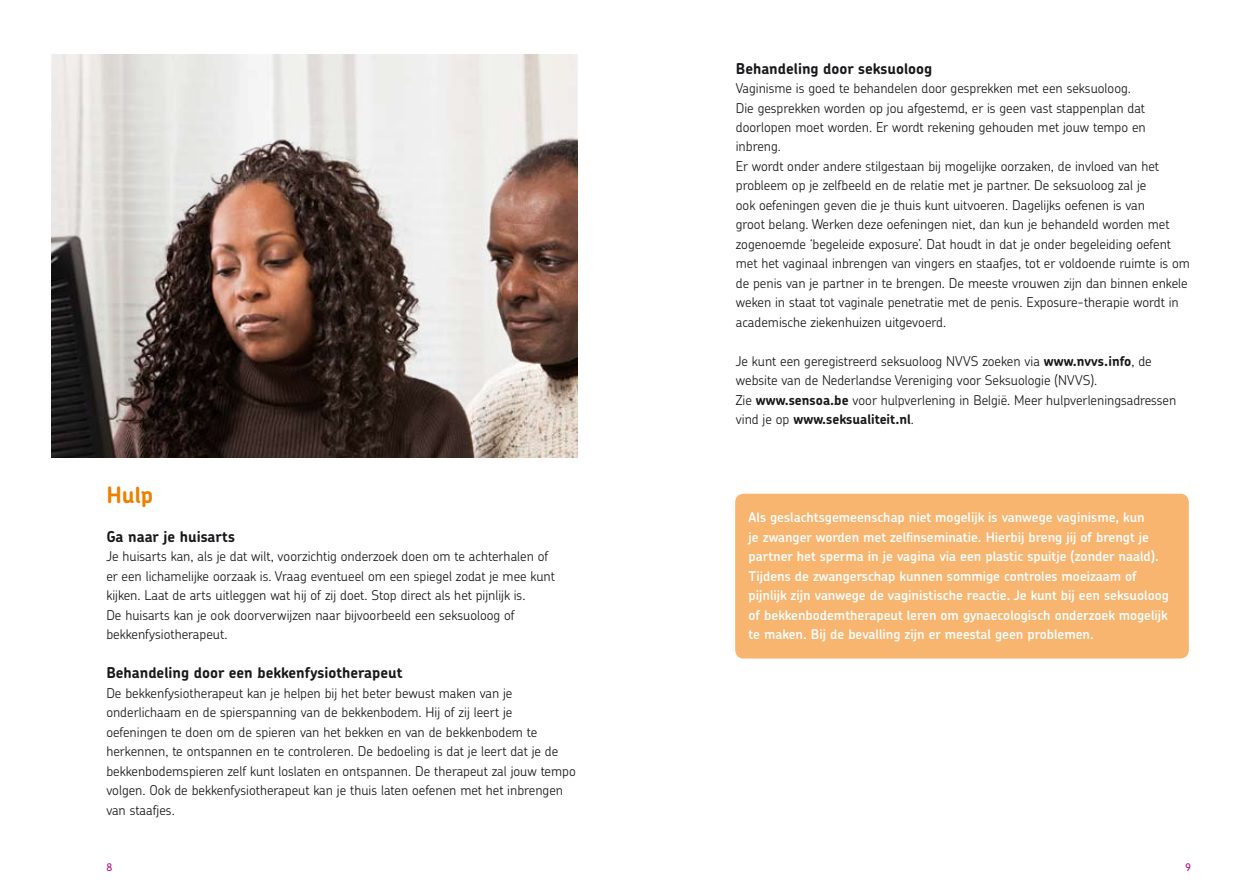
<style>
.page{position:relative;width:1259px;height:893px;background:#fff}
.page>*{position:absolute;margin:0;border:0;box-sizing:border-box;transform-origin:0 0}
.t1{font:700 22.5px "Chevin Std";color:#ee7f00}
.t2{font:700 15px "Chevin Std";color:#1a171b}
.t3{font:300 13.5px/19.5px "Chevin Std";color:#1a171b}
.t4{font:600 13.5px/19.5px "Chevin Std";color:#fff}
.t5{font:500 10.5px "Chevin Std";color:#b5007c}
.s1{font-weight:700}
</style>
<div class="page">
<img style="left:51px;top:54px;width:526px;height:404px">
<div style="left:735px;top:494px;width:453px;height:165px;background:#f7b570;border-radius:9px"></div>
<h1 class="t1" style="left:106px;top:480px;width:48px">Hulp</h1>
<p class="t2" style="left:106px;top:526px;width:130px">Ga naar je huisarts</p>
<p class="t3" style="left:106px;top:546px;width:450px">Je huisarts kan, als je dat wilt, voorzichtig onderzoek doen om te achterhalen of er een lichamelijke oorzaak is. Vraag eventueel om een spiegel zodat je mee kunt kijken. Laat de arts uitleggen wat hij of zij doet. Stop direct als het pijnlijk is.<br>De huisarts kan je ook doorverwijzen naar bijvoorbeeld een seksuoloog of bekkenfysiotherapeut.</p>
<p class="t2" style="left:106px;top:663px;width:298px">Behandeling door een bekkenfysiotherapeut</p>
<p class="t3" style="left:106px;top:682px;width:471px">De bekkenfysiotherapeut kan je helpen bij het beter bewust maken van je onderlichaam en de spierspanning van de bekkenbodem. Hij of zij leert je oefeningen te doen om de spieren van het bekken en van de bekkenbodem te herkennen, te ontspannen en te controleren. De bedoeling is dat je leert dat je de bekkenbodemspieren zelf kunt loslaten en ontspannen. De therapeut zal jouw tempo volgen. Ook de bekkenfysiotherapeut kan je thuis laten oefenen met het inbrengen van staafjes.</p>
<p class="t2" style="left:736px;top:58px;width:198px">Behandeling door seksuoloog</p>
<p class="t3" style="left:736px;top:78px;width:455px">Vaginisme is goed te behandelen door gesprekken met een seksuoloog.<br>Die gesprekken worden op jou afgestemd, er is geen vast stappenplan dat doorlopen moet worden. Er wordt rekening gehouden met jouw tempo en inbreng.<br>Er wordt onder andere stilgestaan bij mogelijke oorzaken, de invloed van het probleem op je zelfbeeld en de relatie met je partner. De seksuoloog zal je<br>ook oefeningen geven die je thuis kunt uitvoeren. Dagelijks oefenen is van<br>groot belang. Werken deze oefeningen niet, dan kun je behandeld worden met zogenoemde ‘begeleide exposure’. Dat houdt in dat je onder begeleiding oefent met het vaginaal inbrengen van vingers en staafjes, tot er voldoende ruimte is om de penis van je partner in te brengen. De meeste vrouwen zijn dan binnen enkele weken in staat tot vaginale penetratie met de penis. Exposure-therapie wordt in academische ziekenhuizen uitgevoerd.</p>
<p class="t3" style="left:736px;top:351px;width:442px">Je kunt een geregistreerd seksuoloog NVVS zoeken via <span class="s1">www.nvvs.info</span>, de website van de Nederlandse Vereniging voor Seksuologie (NVVS).<br>Zie <span class="s1">www.sensoa.be</span> voor hulpverlening in België. Meer hulpverleningsadressen vind je op <span class="s1">www.seksualiteit.nl</span>.</p>
<p class="t4" style="left:748px;top:507px;width:422px">Als geslachtsgemeenschap niet mogelijk is vanwege vaginisme, kun<br>je zwanger worden met zelfinseminatie. Hierbij breng jij of brengt je partner het sperma in je vagina via een plastic spuitje (zonder naald).<br>Tijdens de zwangerschap kunnen sommige controles moeizaam of pijnlijk zijn vanwege de vaginistische reactie. Je kunt bij een seksuoloog of bekkenbodemtherapeut leren om gynaecologisch onderzoek mogelijk te maken. Bij de bevalling zijn er meestal geen problemen.</p>
<p class="t5" style="left:106px;top:861px;width:7px">8</p>
<p class="t5" style="left:1185px;top:861px;width:7px">9</p>
</div>
